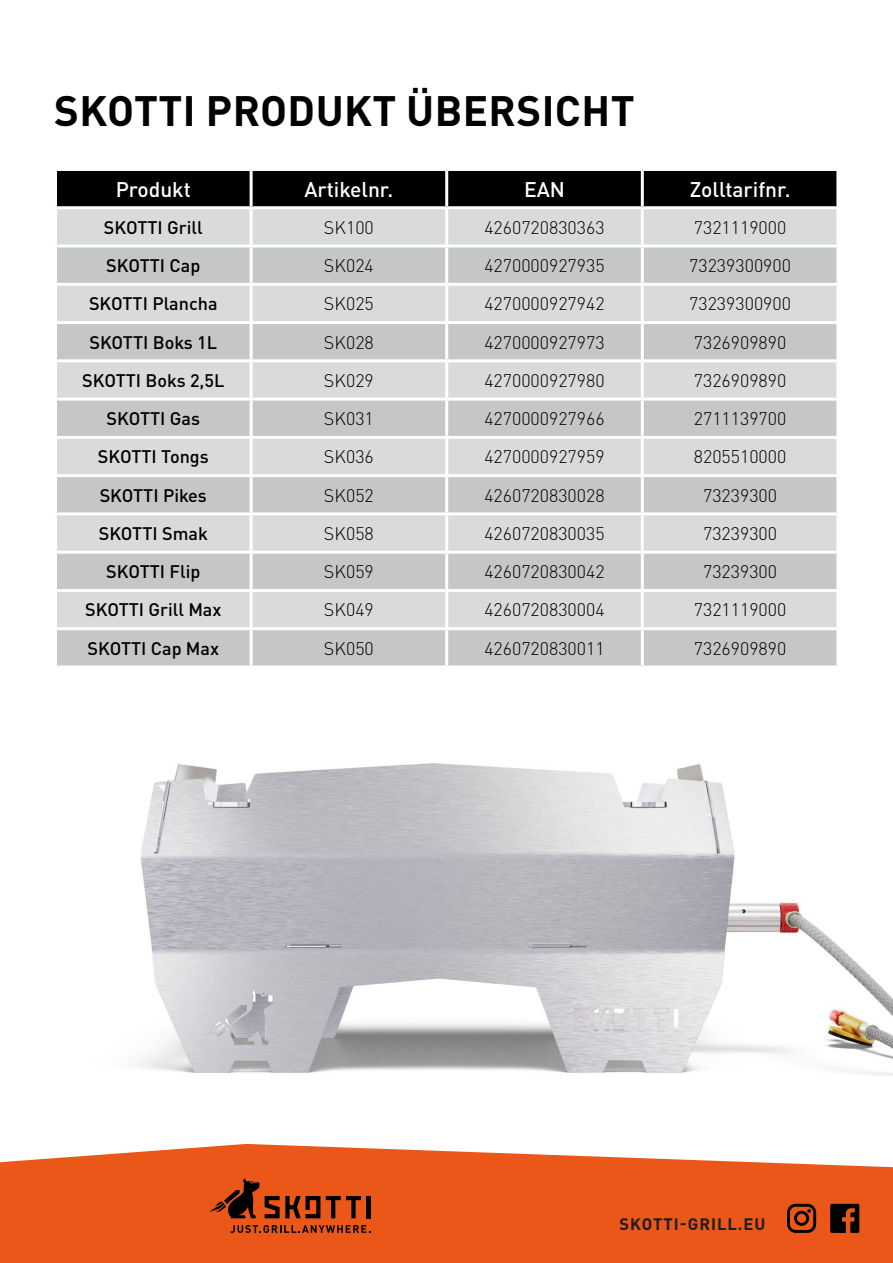
<style>
.page{position:relative;width:893px;height:1263px;background:#fff}
.page>*{position:absolute;margin:0;border:0;box-sizing:border-box;transform-origin:0 0}
.t1{font:700 42px "DIN Pro";letter-spacing:.01em;color:#000}
.t2{font:500 21px "DIN Pro";color:#fff}
.t3{font:300 18px "DIN Pro";color:#000}
.t4{font:500 18px "DIN Pro";color:#000}
.t5{font:700 16.5px "DIN Pro";letter-spacing:.06em;color:#1d1d1b}
</style>
<div class="page">
<img style="left:140px;top:763px;width:753px;height:381px">
<svg style="left:0;top:1144px;width:893px;height:119px;background:#eb672e"></svg>
<svg style="left:326px;top:1196px;width:35px;height:22px"></svg>
<div style="left:366px;top:1196px;width:5px;height:22px;background:#000"></div>
<svg style="left:265px;top:1196px;width:55px;height:22px"></svg>
<svg style="left:210px;top:1178px;width:49px;height:40px;background:#8d340e"></svg>
<svg style="left:230px;top:1225px;width:140px;height:8px"></svg>
<svg style="left:787px;top:1204px;width:29px;height:29px"></svg>
<svg style="left:830px;top:1204px;width:29px;height:29px"></svg>
<div style="left:57px;top:171px;width:779px;height:35px;background:#000"></div>
<div style="left:57px;top:209px;width:779px;height:35px;background:#d9dada"></div>
<svg style="left:57px;top:247px;width:779px;height:418px;background:#cecfcf"></svg>
<hr style="left:250px;top:171px;width:3px;height:35px;background:#fff">
<hr style="left:445px;top:171px;width:3px;height:35px;background:#fff">
<hr style="left:641px;top:171px;width:3px;height:35px;background:#fff">
<hr style="left:250px;top:209px;width:3px;height:35px;background:#fff">
<hr style="left:445px;top:209px;width:3px;height:35px;background:#fff">
<hr style="left:641px;top:209px;width:3px;height:35px;background:#fff">
<hr style="left:250px;top:247px;width:3px;height:36px;background:#fff">
<hr style="left:445px;top:247px;width:3px;height:36px;background:#fff">
<hr style="left:641px;top:247px;width:3px;height:36px;background:#fff">
<hr style="left:54px;top:283px;width:197px;height:3px;background:#fff">
<hr style="left:251px;top:283px;width:196px;height:3px;background:#fff">
<hr style="left:250px;top:286px;width:3px;height:35px;background:#fff">
<hr style="left:447px;top:283px;width:195px;height:3px;background:#fff">
<hr style="left:445px;top:286px;width:3px;height:35px;background:#fff">
<hr style="left:642px;top:283px;width:197px;height:3px;background:#fff">
<hr style="left:641px;top:286px;width:3px;height:35px;background:#fff">
<hr style="left:54px;top:321px;width:197px;height:3px;background:#fff">
<hr style="left:251px;top:321px;width:196px;height:3px;background:#fff">
<hr style="left:250px;top:324px;width:3px;height:35px;background:#fff">
<hr style="left:447px;top:321px;width:195px;height:3px;background:#fff">
<hr style="left:445px;top:324px;width:3px;height:35px;background:#fff">
<hr style="left:642px;top:321px;width:197px;height:3px;background:#fff">
<hr style="left:641px;top:324px;width:3px;height:35px;background:#fff">
<hr style="left:54px;top:359px;width:197px;height:3px;background:#fff">
<hr style="left:251px;top:359px;width:196px;height:3px;background:#fff">
<hr style="left:250px;top:362px;width:3px;height:36px;background:#fff">
<hr style="left:447px;top:359px;width:195px;height:3px;background:#fff">
<hr style="left:445px;top:362px;width:3px;height:36px;background:#fff">
<hr style="left:642px;top:359px;width:197px;height:3px;background:#fff">
<hr style="left:641px;top:362px;width:3px;height:36px;background:#fff">
<hr style="left:54px;top:398px;width:197px;height:3px;background:#fff">
<hr style="left:251px;top:398px;width:196px;height:3px;background:#fff">
<hr style="left:250px;top:401px;width:3px;height:35px;background:#fff">
<hr style="left:447px;top:398px;width:195px;height:3px;background:#fff">
<hr style="left:445px;top:401px;width:3px;height:35px;background:#fff">
<hr style="left:642px;top:398px;width:197px;height:3px;background:#fff">
<hr style="left:641px;top:401px;width:3px;height:35px;background:#fff">
<hr style="left:54px;top:436px;width:197px;height:3px;background:#fff">
<hr style="left:251px;top:436px;width:196px;height:3px;background:#fff">
<hr style="left:250px;top:439px;width:3px;height:35px;background:#fff">
<hr style="left:447px;top:436px;width:195px;height:3px;background:#fff">
<hr style="left:445px;top:439px;width:3px;height:35px;background:#fff">
<hr style="left:642px;top:436px;width:197px;height:3px;background:#fff">
<hr style="left:641px;top:439px;width:3px;height:35px;background:#fff">
<hr style="left:54px;top:474px;width:197px;height:3px;background:#fff">
<hr style="left:251px;top:474px;width:196px;height:3px;background:#fff">
<hr style="left:250px;top:477px;width:3px;height:35px;background:#fff">
<hr style="left:447px;top:474px;width:195px;height:3px;background:#fff">
<hr style="left:445px;top:477px;width:3px;height:35px;background:#fff">
<hr style="left:642px;top:474px;width:197px;height:3px;background:#fff">
<hr style="left:641px;top:477px;width:3px;height:35px;background:#fff">
<hr style="left:54px;top:512px;width:197px;height:3px;background:#fff">
<hr style="left:251px;top:512px;width:196px;height:3px;background:#fff">
<hr style="left:250px;top:515px;width:3px;height:36px;background:#fff">
<hr style="left:447px;top:512px;width:195px;height:3px;background:#fff">
<hr style="left:445px;top:515px;width:3px;height:36px;background:#fff">
<hr style="left:642px;top:512px;width:197px;height:3px;background:#fff">
<hr style="left:641px;top:515px;width:3px;height:36px;background:#fff">
<hr style="left:54px;top:551px;width:197px;height:3px;background:#fff">
<hr style="left:251px;top:551px;width:196px;height:3px;background:#fff">
<hr style="left:250px;top:554px;width:3px;height:35px;background:#fff">
<hr style="left:447px;top:551px;width:195px;height:3px;background:#fff">
<hr style="left:445px;top:554px;width:3px;height:35px;background:#fff">
<hr style="left:642px;top:551px;width:197px;height:3px;background:#fff">
<hr style="left:641px;top:554px;width:3px;height:35px;background:#fff">
<hr style="left:54px;top:589px;width:197px;height:3px;background:#fff">
<hr style="left:251px;top:589px;width:196px;height:3px;background:#fff">
<hr style="left:250px;top:592px;width:3px;height:35px;background:#fff">
<hr style="left:447px;top:589px;width:195px;height:3px;background:#fff">
<hr style="left:445px;top:592px;width:3px;height:35px;background:#fff">
<hr style="left:642px;top:589px;width:197px;height:3px;background:#fff">
<hr style="left:641px;top:592px;width:3px;height:35px;background:#fff">
<hr style="left:54px;top:627px;width:197px;height:3px;background:#fff">
<hr style="left:251px;top:627px;width:196px;height:3px;background:#fff">
<hr style="left:250px;top:630px;width:3px;height:35px;background:#fff">
<hr style="left:447px;top:627px;width:195px;height:3px;background:#fff">
<hr style="left:445px;top:630px;width:3px;height:35px;background:#fff">
<hr style="left:642px;top:627px;width:197px;height:3px;background:#fff">
<hr style="left:641px;top:630px;width:3px;height:35px;background:#fff">
<h1 class="t1" style="left:54px;top:78px;width:582px">SKOTTI PRODUKT ÜBERSICHT</h1>
<p class="t2" style="left:116px;top:173px;width:77px">Produkt</p>
<p class="t2" style="left:304px;top:173px;width:90px">Artikelnr.</p>
<p class="t2" style="left:524px;top:173px;width:42px">EAN</p>
<p class="t2" style="left:690px;top:173px;width:102px">Zolltarifnr.</p>
<p class="t4" style="left:104px;top:213px;width:100px">SKOTTI Grill</p>
<p class="t3" style="left:324px;top:214px;width:51px">SK100</p>
<p class="t3" style="left:484px;top:214px;width:122px">4260720830363</p>
<p class="t3" style="left:694px;top:214px;width:94px">7321119000</p>
<p class="t4" style="left:106px;top:252px;width:96px">SKOTTI Cap</p>
<p class="t3" style="left:324px;top:252px;width:51px">SK024</p>
<p class="t3" style="left:484px;top:252px;width:122px">4270000927935</p>
<p class="t3" style="left:689px;top:252px;width:103px">73239300900</p>
<p class="t4" style="left:89px;top:290px;width:130px">SKOTTI Plancha</p>
<p class="t3" style="left:324px;top:290px;width:51px">SK025</p>
<p class="t3" style="left:484px;top:290px;width:122px">4270000927942</p>
<p class="t3" style="left:689px;top:290px;width:103px">73239300900</p>
<p class="t4" style="left:89px;top:328px;width:129px">SKOTTI Boks 1L</p>
<p class="t3" style="left:324px;top:328px;width:51px">SK028</p>
<p class="t3" style="left:484px;top:328px;width:122px">4270000927973</p>
<p class="t3" style="left:694px;top:328px;width:94px">7326909890</p>
<p class="t4" style="left:82px;top:366px;width:144px">SKOTTI Boks 2,5L</p>
<p class="t3" style="left:324px;top:367px;width:51px">SK029</p>
<p class="t3" style="left:484px;top:367px;width:122px">4270000927980</p>
<p class="t3" style="left:694px;top:367px;width:94px">7326909890</p>
<p class="t4" style="left:107px;top:405px;width:95px">SKOTTI Gas</p>
<p class="t3" style="left:324px;top:405px;width:51px">SK031</p>
<p class="t3" style="left:484px;top:405px;width:122px">4270000927966</p>
<p class="t3" style="left:694px;top:405px;width:94px">2711139700</p>
<p class="t4" style="left:98px;top:443px;width:112px">SKOTTI Tongs</p>
<p class="t3" style="left:324px;top:443px;width:51px">SK036</p>
<p class="t3" style="left:484px;top:443px;width:122px">4270000927959</p>
<p class="t3" style="left:694px;top:443px;width:94px">8205510000</p>
<p class="t4" style="left:100px;top:481px;width:109px">SKOTTI Pikes</p>
<p class="t3" style="left:324px;top:482px;width:51px">SK052</p>
<p class="t3" style="left:484px;top:482px;width:122px">4260720830028</p>
<p class="t3" style="left:703px;top:482px;width:76px">73239300</p>
<p class="t4" style="left:99px;top:519px;width:111px">SKOTTI Smak</p>
<p class="t3" style="left:324px;top:520px;width:51px">SK058</p>
<p class="t3" style="left:484px;top:520px;width:122px">4260720830035</p>
<p class="t3" style="left:703px;top:520px;width:76px">73239300</p>
<p class="t4" style="left:106px;top:558px;width:96px">SKOTTI Flip</p>
<p class="t3" style="left:324px;top:558px;width:51px">SK059</p>
<p class="t3" style="left:484px;top:558px;width:122px">4260720830042</p>
<p class="t3" style="left:703px;top:558px;width:76px">73239300</p>
<p class="t4" style="left:85px;top:596px;width:138px">SKOTTI Grill Max</p>
<p class="t3" style="left:324px;top:596px;width:51px">SK049</p>
<p class="t3" style="left:484px;top:596px;width:122px">4260720830004</p>
<p class="t3" style="left:694px;top:596px;width:94px">7321119000</p>
<p class="t4" style="left:88px;top:634px;width:133px">SKOTTI Cap Max</p>
<p class="t3" style="left:324px;top:635px;width:51px">SK050</p>
<p class="t3" style="left:484px;top:635px;width:122px">4260720830011</p>
<p class="t3" style="left:694px;top:635px;width:94px">7326909890</p>
<p class="t5" style="left:619px;top:1211px;width:147px">SKOTTI-GRILL.EU</p>
</div>
